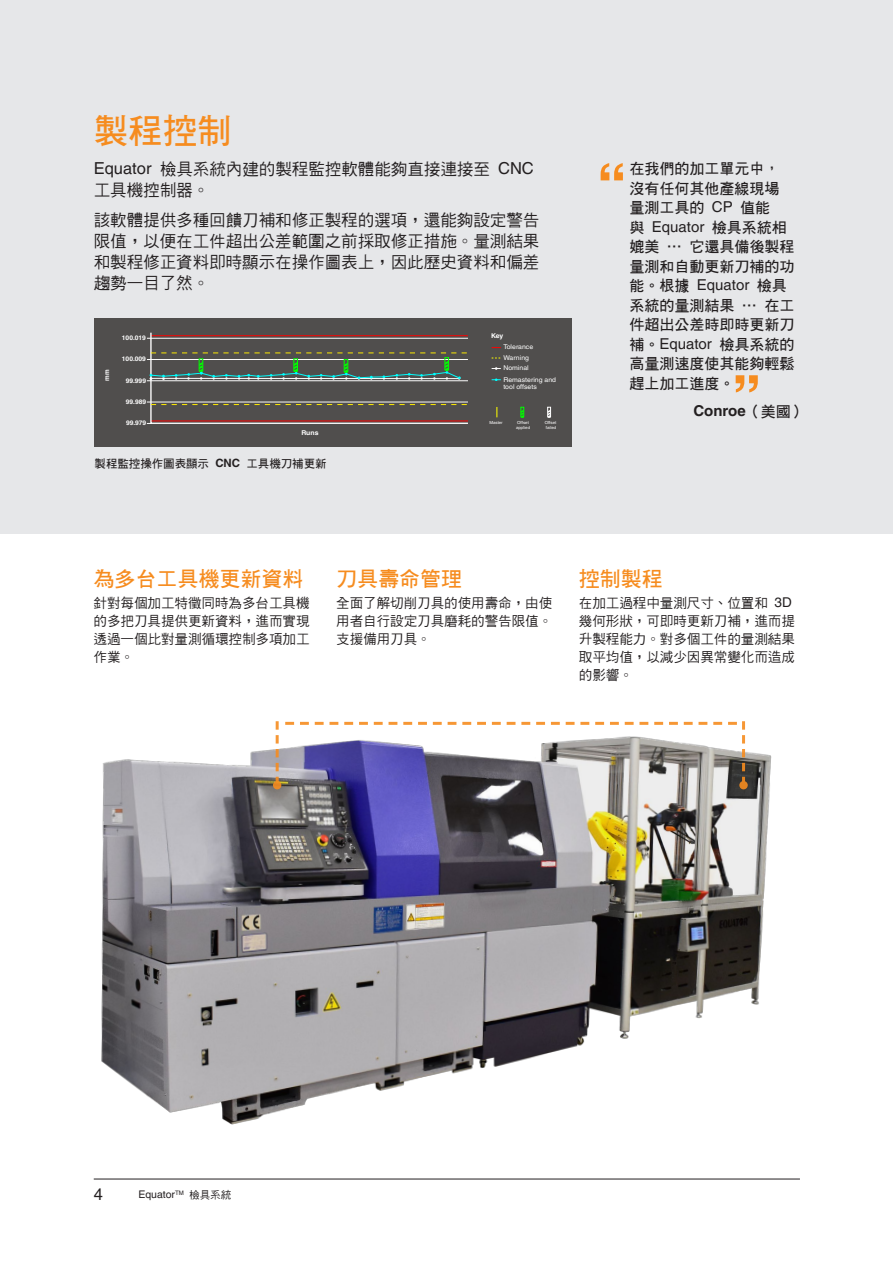
<style>
.page{position:relative;width:893px;height:1263px;background:#fff}
.page>*{position:absolute;margin:0;border:0;box-sizing:border-box;transform-origin:0 0}
.Inside_Headline_21pt_Bold{font:34.5px "DF Hei W7 WIN BF";color:#f68c1f}
.Body_Text_9pt_Bold{font:21px "DF Hei W7 WIN BF";color:#f68c1f}
.Body_Text_9pt{font:16.5px/21px "DF Hei Md HK BF";color:#231f20}
.t1{font:16.5px "Helvetica LT Pro";color:#231f20}
.Quotation_text{font:15px/19.5px "DF Hei W7 WIN BF";color:#231f20}
.Quotation_Attributed{font:700 15px "Helvetica LT Pro";color:#231f20}
.Body_Text_9pt_Bold-2{font:13.5px/18px "DF Hei Md HK BF";color:#231f20;text-align:justify}
.Heading{font:11.4px "DF Hei W7 WIN BF";color:#231f20}
.t2{font:10.5px "Helvetica LT Pro";color:#231f20}
.t3{font:6.6px/10.9px "Helvetica LT Pro";color:#fff;scale:1.05 1}
.t4{font:700 6.6px "Helvetica LT Pro";color:#fff;scale:1.05 1}
.t5{font:700 6.6px "Helvetica LT Pro";color:#fff;scale:.95 1}
.t6{font:700 6.3px "Helvetica LT Pro";color:#fff;scale:1.05 1}
.t7{font:4.2px/4.9px "Helvetica LT Pro";color:#fff;scale:1.05 1}
.s1{font-family:"Helvetica LT Pro"}
.s2{font-family:"Helvetica LT Pro";font-weight:700}
.s3{font-weight:700}
.s4{font-family:"DF Hei W7 WIN BF";font-weight:400}
.s5{font-family:"DF Hei Md HK BF"}
</style>
<div class="page">
<hr style="left:94px;top:1179px;width:706px;height:1px;background:#231f20">
<div style="left:0;top:0;width:893px;height:534px;background:#e6e7e9"></div>
<img style="left:101px;top:723px;width:671px;height:402px">
<svg style="left:276px;top:721px;width:3px;height:60px"></svg>
<div style="left:273px;top:781px;width:8px;height:8px;background:#e78822;border-radius:50%"></div>
<svg style="left:285px;top:721px;width:460px;height:64px"></svg>
<svg style="left:739px;top:781px;width:9px;height:8px"></svg>
<svg style="left:601px;top:163px;width:22px;height:17px"></svg>
<svg style="left:736px;top:375px;width:22px;height:17px"></svg>
<div style="left:95px;top:318px;width:477px;height:129px;background:#504e4d"></div>
<svg style="left:547px;top:407px;width:4px;height:11px"></svg>
<svg style="left:520px;top:407px;width:4px;height:11px"></svg>
<svg style="left:492px;top:367px;width:9px;height:3px"></svg>
<svg style="left:492px;top:378px;width:9px;height:3px"></svg>
<svg style="left:147px;top:332px;width:321px;height:92px"></svg>
<p class="Inside_Headline_21pt_Bold" style="left:94px;top:113px;width:139px">製程控制</p>
<p class="Body_Text_9pt" style="left:94px;top:159px;width:442px"><span class="s1">Equator</span> 檢具系統內建的製程監控軟體能夠直接連接至 <span class="s1">CNC</span>工具機控制器。</p>
<p class="Body_Text_9pt" style="left:94px;top:209px;width:447px;text-align:justify">該軟體提供多種回饋刀補和修正製程的選項，還能夠設定警告限值，以便在工件超出公差範圍之前採取修正措施。量測結果和製程修正資料即時顯示在操作圖表上，因此歷史資料和偏差趨勢一目了然。</p>
<p class="t6" style="left:122px;top:334px;width:24px">100.019</p>
<p class="t5" style="left:103px;top:381px;width:13px;rotate:-90deg">mm</p>
<p class="t6" style="left:122px;top:355px;width:24px">100.009</p>
<p class="t6" style="left:126px;top:377px;width:21px">99.999</p>
<p class="t6" style="left:126px;top:398px;width:21px">99.989</p>
<p class="t6" style="left:126px;top:419px;width:21px">99.979</p>
<p class="t4" style="left:301px;top:429px;width:18px">Runs</p>
<p class="Heading" style="left:95px;top:458px;width:233px">製程監控操作圖表顯示 <span class="s2">CNC</span> 工具機刀補更新</p>
<p class="t3" style="left:503px;top:330px;width:52px;text-indent:-12px"><span class="s3">Key<br></span>Tolerance<br>Warning<br>Nominal<br>Remastering and</p>
<p class="t3" style="left:503px;top:382px;width:33px">tool offsets</p>
<p class="t7" style="left:489px;top:420px;width:14px">Master</p>
<p class="t7" style="left:516px;top:420px;width:15px">Offset applied</p>
<p class="t7" style="left:545px;top:420px;width:13px;text-align:center">Offset failed</p>
<p class="Quotation_text" style="left:629px;top:159px;width:167px">在我們的加工單元中，沒有任何其他產線現場量測工具的 <span class="s1">CP</span> 值能<br>與 <span class="s1">Equator</span> 檢具系統相媲美 … 它還具備後製程量測和自動更新刀補的功能。根據 <span class="s1">Equator</span> 檢具系統的量測結果 … 在工件超出公差時即時更新刀補。<span class="s1">Equator</span> 檢具系統的高量測速度使其能夠輕鬆趕上加工進度。</p>
<p class="Quotation_Attributed" style="left:693px;top:401px;width:114px">Conroe<span class="s4">（美國）</span></p>
<p class="Body_Text_9pt_Bold" style="left:94px;top:568px;width:211px">為多台工具機更新資料</p>
<p class="Body_Text_9pt_Bold-2" style="left:94px;top:594px;width:217px">針對每個加工特徵同時為多台工具機的多把刀具提供更新資料，進而實現透過一個比對量測循環控制多項加工作業。</p>
<p class="Body_Text_9pt_Bold" style="left:336px;top:568px;width:127px">刀具壽命管理</p>
<p class="Body_Text_9pt_Bold-2" style="left:336px;top:594px;width:217px">全面了解切削刀具的使用壽命，由使用者自行設定刀具磨耗的警告限值。支援備用刀具。</p>
<p class="Body_Text_9pt_Bold" style="left:579px;top:568px;width:85px">控制製程</p>
<p class="Body_Text_9pt_Bold-2" style="left:579px;top:594px;width:217px;text-align:left">在加工過程中量測尺寸、位置和 <span class="s1">3D</span>幾何形狀，可即時更新刀補，進而提升製程能力。對多個工件的量測結果取平均值，以減少因異常變化而造成的影響。</p>
<p class="t1" style="left:94px;top:1185px;width:11px">4</p>
<p class="t2" style="left:138px;top:1188px;width:94px">Equator<sup>TM</sup> <span class="s5">檢具系統</span></p>
</div>
